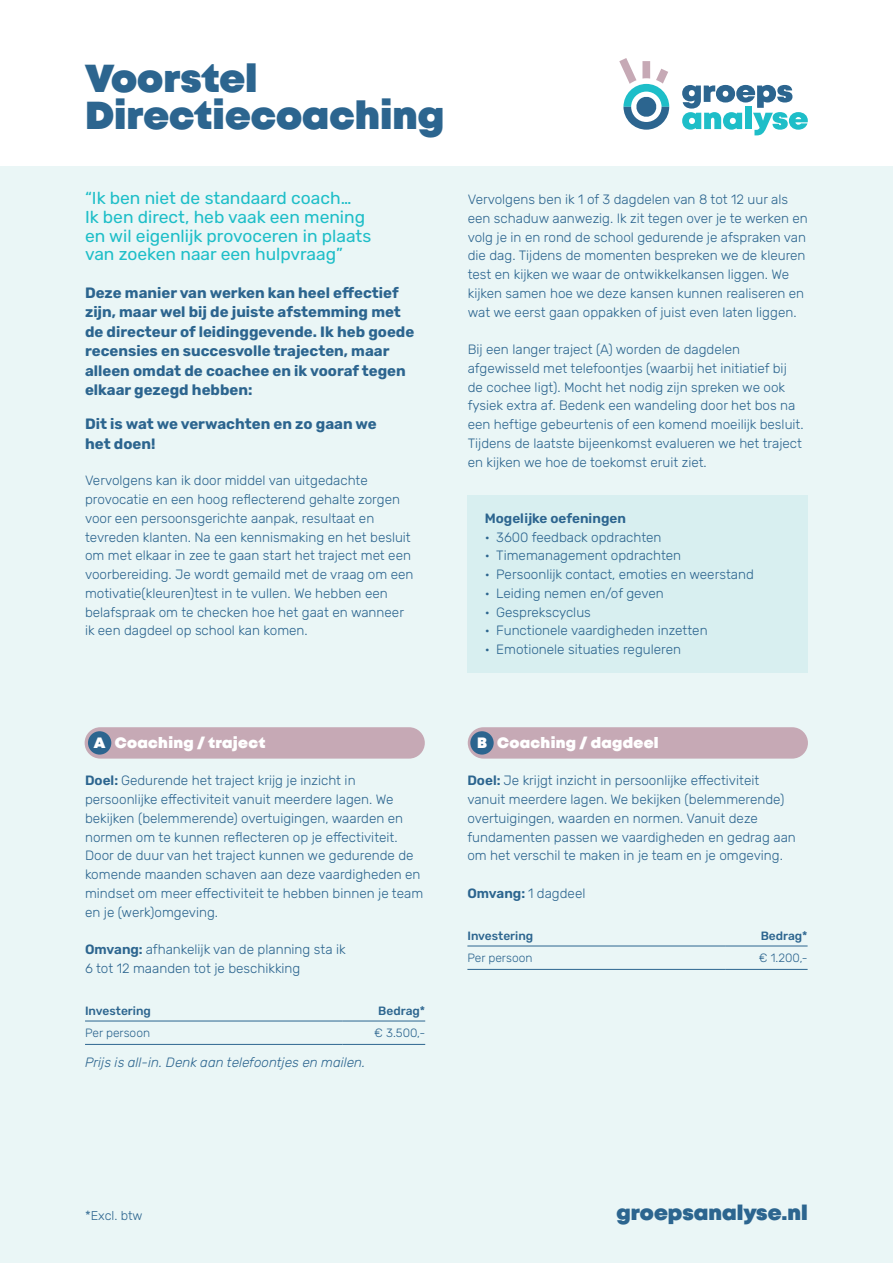
<style>
.page{position:relative;width:893px;height:1263px;background:#fff}
.page>*{position:absolute;margin:0;border:0;box-sizing:border-box;transform-origin:0 0}
.t1{font:900 39px/37.5px "Mont";color:#2c658f}
.t2{font:900 21px "Mont";color:#2c658f}
.t3{font:17.25px/18.8px "Rubik";color:#1ebec8}
.t4{font:700 15px/19.5px "Rubik";color:#2c658f}
.t5{font:900 15px "Mont";letter-spacing:.02em;color:#fff}
.t6{font:300 13.5px/18.8px "Rubik";color:#2c658f}
.t7{font:italic 300 13.5px "Rubik";color:#2c658f}
.t8{font:600 13.5px "Rubik";color:#2c658f}
.t9{font:300 12.75px "Rubik";color:#2c658f}
.t10{font:500 12px "Rubik";color:#2c658f}
.t11{font:300 12px "Rubik";color:#2c658f}
.s1{font-weight:600}
</style>
<div class="page">
<div style="left:0;top:167px;width:893px;height:1096px;background:#eaf6f6"></div>
<div style="left:468px;top:727px;width:340px;height:32px;background:#c6a9b5;border-radius:16px"></div>
<div style="left:85px;top:727px;width:340px;height:32px;background:#c6a9b5;border-radius:16px"></div>
<svg style="left:682px;top:85px;width:126px;height:50px"></svg>
<svg style="left:619px;top:58px;width:50px;height:72px"></svg>
<div style="left:468px;top:496px;width:340px;height:177px;background:#d8eff0"></div>
<div style="left:88px;top:731px;width:23px;height:24px;background:#2c658f;border-radius:50%"></div>
<hr style="left:85px;top:1021px;width:258px;height:1px;background:#2c658f">
<hr style="left:343px;top:1021px;width:82px;height:1px;background:#2c658f">
<hr style="left:85px;top:1044px;width:258px;height:1px;background:#2c658f">
<hr style="left:343px;top:1044px;width:82px;height:1px;background:#2c658f">
<div style="left:470px;top:731px;width:24px;height:24px;background:#2c658f;border-radius:50%"></div>
<hr style="left:467px;top:946px;width:258px;height:1px;background:#2c658f">
<hr style="left:725px;top:946px;width:83px;height:1px;background:#2c658f">
<hr style="left:467px;top:969px;width:258px;height:1px;background:#2c658f">
<hr style="left:725px;top:969px;width:83px;height:1px;background:#2c658f">
<h1 class="t1" style="left:85px;top:61px;width:361px">Voorstel<br>Directiecoaching</h1>
<p class="t3" style="left:85px;top:189px;width:288px">“Ik ben niet de standaard coach…<br>Ik ben direct, heb vaak een mening en wil eigenlijk provoceren in plaats van zoeken naar een hulpvraag”</p>
<p class="t4" style="left:85px;top:283px;width:331px">Deze manier van werken kan heel effectief zijn, maar wel bij de juiste afstemming met de directeur of leidinggevende. Ik heb goede recensies en succesvolle trajecten, maar alleen omdat de coachee en ik vooraf tegen elkaar gezegd hebben:</p>
<p class="t4" style="left:85px;top:414px;width:293px">Dit is wat we verwachten en zo gaan we het doen!</p>
<p class="t6" style="left:85px;top:472px;width:330px">Vervolgens kan ik door middel van uitgedachte provocatie en een hoog reflecterend gehalte zorgen voor een persoonsgerichte aanpak, resultaat en tevreden klanten. Na een kennismaking en het besluit om met elkaar in zee te gaan start het traject met een voorbereiding. Je wordt gemaild met de vraag om een motivatie(kleuren)test in te vullen. We hebben een belafspraak om te checken hoe het gaat en wanneer ik een dagdeel op school kan komen.</p>
<p class="t6" style="left:468px;top:190px;width:342px">Vervolgens ben ik 1 of 3 dagdelen van 8 tot 12 uur als een schaduw aanwezig. Ik zit tegen over je te werken en volg je in en rond de school gedurende je afspraken van die dag. Tijdens de momenten bespreken we de kleuren test en kijken we waar de ontwikkelkansen liggen. We kijken samen hoe we deze kansen kunnen realiseren en wat we eerst gaan oppakken of juist even laten liggen.</p>
<p class="t6" style="left:468px;top:340px;width:337px">Bij een langer traject (A) worden de dagdelen afgewisseld met telefoontjes (waarbij het initiatief bij de cochee ligt). Mocht het nodig zijn spreken we ook fysiek extra af. Bedenk een wandeling door het bos na een heftige gebeurtenis of een komend moeilijk besluit.<br>Tijdens de laatste bijeenkomst evalueren we het traject en kijken we hoe de toekomst eruit ziet.</p>
<p class="t8" style="left:485px;top:511px;width:143px">Mogelijke oefeningen</p>
<p class="t6" style="left:485px;top:528px;width:178px">• 3600 feedback opdrachten</p>
<p class="t6" style="left:485px;top:547px;width:198px">• Timemanagement opdrachten</p>
<p class="t6" style="left:485px;top:565px;width:271px">• Persoonlijk contact, emoties en weerstand</p>
<p class="t6" style="left:485px;top:584px;width:180px">• Leiding nemen en/of geven</p>
<p class="t6" style="left:485px;top:603px;width:108px">• Gesprekscyclus</p>
<p class="t6" style="left:485px;top:622px;width:224px">• Functionele vaardigheden inzetten</p>
<p class="t6" style="left:485px;top:640px;width:198px">• Emotionele situaties reguleren</p>
<p class="t5" style="left:94px;top:733px;width:173px">A Coaching / traject</p>
<p class="t6" style="left:85px;top:772px;width:340px"><span class="s1">Doel:</span> Gedurende het traject krijg je inzicht in persoonlijke effectiviteit vanuit meerdere lagen. We bekijken (belemmerende) overtuigingen, waarden en normen om te kunnen reflecteren op je effectiviteit.<br>Door de duur van het traject kunnen we gedurende de komende maanden schaven aan deze vaardigheden en mindset om meer effectiviteit te hebben binnen je team en je (werk)omgeving.</p>
<p class="t6" style="left:85px;top:940px;width:262px"><span class="s1">Omvang:</span> afhankelijk van de planning sta ik<br>6 tot 12 maanden tot je beschikking</p>
<p class="t10" style="left:85px;top:1004px;width:67px">Investering</p>
<p class="t10" style="left:378px;top:1004px;width:48px">Bedrag*</p>
<p class="t11" style="left:85px;top:1026px;width:67px">Per persoon</p>
<p class="t11" style="left:374px;top:1026px;width:52px">€ 3.500,-</p>
<p class="t7" style="left:85px;top:1054px;width:282px">Prijs is all-in. Denk aan telefoontjes en mailen.</p>
<p class="t5" style="left:477px;top:733px;width:183px">B Coaching / dagdeel</p>
<p class="t6" style="left:467px;top:772px;width:330px"><span class="s1">Doel:</span> Je krijgt inzicht in persoonlijke effectiviteit vanuit meerdere lagen. We bekijken (belemmerende) overtuigingen, waarden en normen. Vanuit deze fundamenten passen we vaardigheden en gedrag aan om het verschil te maken in je team en je omgeving.</p>
<p class="t6" style="left:467px;top:884px;width:120px"><span class="s1">Omvang:</span> 1 dagdeel</p>
<p class="t10" style="left:467px;top:929px;width:67px">Investering</p>
<p class="t10" style="left:761px;top:929px;width:48px">Bedrag*</p>
<p class="t11" style="left:467px;top:951px;width:67px">Per persoon</p>
<p class="t11" style="left:759px;top:951px;width:50px">€ 1.200,-</p>
<p class="t9" style="left:85px;top:1209px;width:59px">*Excl. btw</p>
<h2 class="t2" style="left:617px;top:1199px;width:193px">groepsanalyse.nl</h2>
</div>
